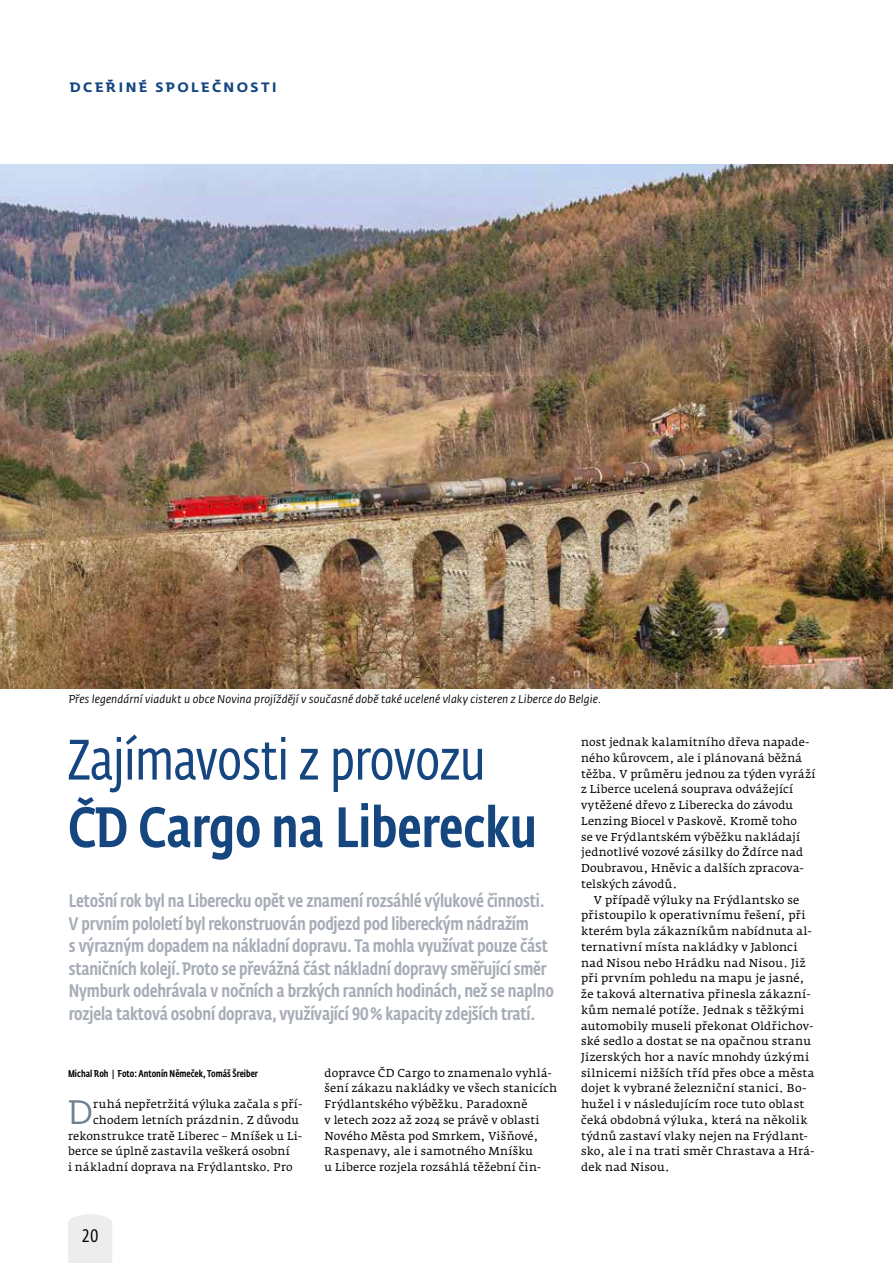
<style>
.page{position:relative;width:893px;height:1263px;background:#fff}
.page>*{position:absolute;margin:0;border:0;box-sizing:border-box;transform-origin:0 0}
.t1{font:56.25px "CD Fedra Cond Pro";color:#154680}
.t2{font:500 56.25px "CD Fedra Cond Pro";color:#154680}
.t3{font:33.45px "CD Fedra";color:#707f8d}
.t4{font:500 18px/22.5px "CD Fedra Cond Pro";letter-spacing:-.01em;color:#a7adb7}
.t5{font:18px "CD Fedra Cond Pro";color:#000}
.t6{font:700 13.5px "CD Fedra";letter-spacing:.185em;color:#154680}
.t7{font:11.25px/15.8px "Fedra Serif A Pro";letter-spacing:.02em;color:#000}
.t8{font:italic 11.25px "CD Fedra";letter-spacing:.01em;color:#000}
.t9{font:500 9.75px "CD Fedra Cond Pro";color:#000}
</style>
<div class="page">
<div style="left:68px;top:1214px;width:44px;height:49px;background:#ededed"></div>
<img style="left:0;top:164px;width:893px;height:525px">
<p class="t6" style="left:70px;top:78px;width:208px">DCEŘINÉ SPOLEČNOSTI</p>
<p class="t8" style="left:69px;top:693px;width:534px">Přes legendární viadukt u obce Novina projíždějí v současné době také ucelené vlaky cisteren z Liberce do Belgie.</p>
<h1 class="t1" style="left:68px;top:728px;width:419px">Zajímavosti z provozu</h1>
<h1 class="t2" style="left:68px;top:794px;width:470px">ČD Cargo na Liberecku</h1>
<p class="t4" style="left:69px;top:890px;width:486px">Letošní rok byl na Liberecku opět ve znamení rozsáhlé výlukové činnosti.<br>V prvním pololetí byl rekonstruován podjezd pod libereckým nádražím<br>s výrazným dopadem na nákladní dopravu. Ta mohla využívat pouze část staničních kolejí. Proto se převážná část nákladní dopravy směřující směr Nymburk odehrávala v nočních a brzkých ranních hodinách, než se naplno rozjela taktová osobní doprava, využívající 90% kapacity zdejších tratí.</p>
<p class="t9" style="left:68px;top:1067px;width:191px">Michal Roh | Foto: Antonín Němeček, Tomáš Šreiber</p>
<h2 class="t3" style="left:68px;top:1093px;width:27px">D</h2>
<p class="t7" style="left:93px;top:1096px;width:211px">ruhá nepřetržitá výluka začala s pří-</p>
<p class="t7" style="left:93px;top:1112px;width:208px">chodem letních prázdnin. Z důvodu</p>
<p class="t7" style="left:68px;top:1128px;width:236px">rekonstrukce tratě Liberec – Mníšek u Li-</p>
<p class="t7" style="left:68px;top:1143px;width:223px">berce se úplně zastavila veškerá osobní</p>
<p class="t7" style="left:68px;top:1159px;width:226px">i nákladní doprava na Frýdlantsko. Pro</p>
<h3 class="t5" style="left:82px;top:1226px;width:18px">20</h3>
<p class="t7" style="left:325px;top:1065px;width:234px">dopravce ČD Cargo to znamenalo vyhlá&shy;šení zákazu nakládky ve všech stanicích Frýdlantského výběžku. Paradoxně<br>v letech 2022 až 2024 se právě v oblasti Nového Města pod Smrkem, Višňové, Raspenavy, ale i samotného Mníšku<br>u Liberce rozjela rozsáhlá těžební čin-</p>
<p class="t7" style="left:581px;top:734px;width:236px">nost jednak kalamitního dřeva napade&shy;ného kůrovcem, ale i plánovaná běžná těžba. V průměru jednou za týden vyráží z Liberce ucelená souprava odvážející vytěžené dřevo z Liberecka do závodu Lenzing Biocel v Paskově. Kromě toho<br>se ve Frýdlantském výběžku nakládají jednotlivé vozové zásilky do Ždírce nad Doubravou, Hněvic a dalších zpracova&shy;telských závodů.</p>
<p class="t7" style="left:581px;top:892px;width:235px;text-indent:13px">V případě výluky na Frýdlantsko se přistoupilo k operativnímu řešení, při kterém byla zákazníkům nabídnuta al&shy;ternativní místa nakládky v Jablonci nad Nisou nebo Hrádku nad Nisou. Již při prvním pohledu na mapu je jasné, že taková alternativa přinesla zákazní&shy;kům nemalé potíže. Jednak s těžkými automobily museli překonat Oldřichov&shy;ské sedlo a dostat se na opačnou stranu Jizerských hor a navíc mnohdy úzkými silnicemi nižších tříd přes obce a města dojet k vybrané železniční stanici. Bo&shy;hužel i v následujícím roce tuto oblast čeká obdobná výluka, která na několik týdnů zastaví vlaky nejen na Frýdlant&shy;sko, ale i na trati směr Chrastava a Hrá&shy;dek nad Nisou.</p>
</div>
